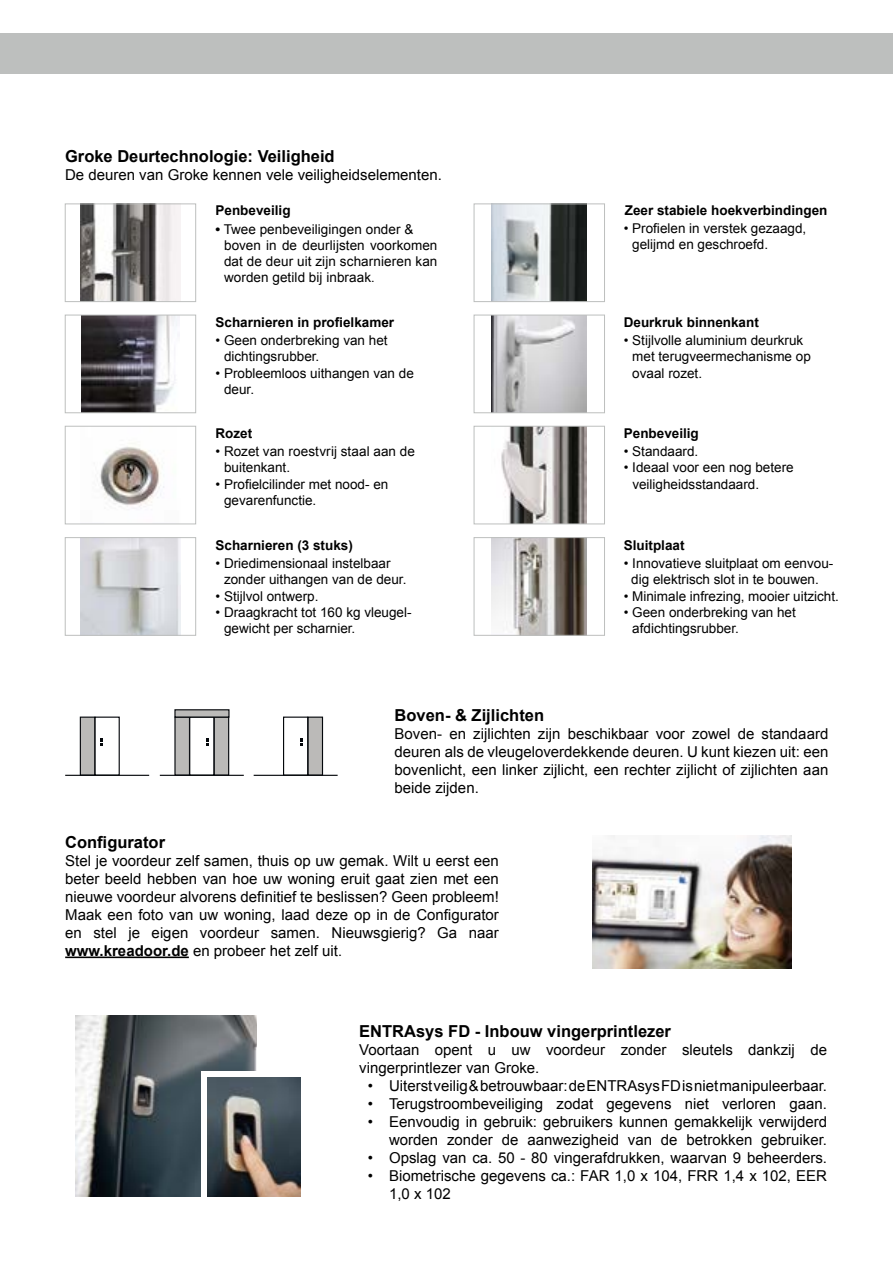
<style>
.page{position:relative;width:893px;height:1263px;background:#fff}
.page>*{position:absolute;margin:0;border:0;box-sizing:border-box;transform-origin:0 0}
.t1{font:700 16.5px "Arial";color:#000}
.t2{font:15px/18px "Arial";color:#000}
.t3{font:13.5px/16.2px "Arial";color:#000}
.t4{font:700 13.5px "Arial";color:#000}
.s1{font-weight:700}
.s2{font-size:12.75px}
.s3{font-size:14.25px}
</style>
<div class="page">
<div style="left:0;top:33px;width:893px;height:41px;background:#bdbfbe"></div>
<hr style="left:65px;top:956px;width:124px;height:2px;background:#000">
<img style="left:592px;top:836px;width:199px;height:133px">
<img style="left:75px;top:1016px;width:182px;height:181px">
<div style="left:201px;top:1071px;width:100px;height:126px;background:#fff"></div>
<img style="left:207px;top:1077px;width:94px;height:120px">
<img style="left:81px;top:205px;width:99px;height:95px">
<div style="left:65px;top:203px;width:131px;height:99px;border:1px solid #bdbfbe"></div>
<img style="left:81px;top:317px;width:99px;height:94px">
<div style="left:65px;top:315px;width:131px;height:98px;border:1px solid #bdbfbe"></div>
<img style="left:100px;top:443px;width:64px;height:66px">
<div style="left:65px;top:426px;width:131px;height:98px;border:1px solid #bdbfbe"></div>
<img style="left:492px;top:205px;width:95px;height:95px">
<div style="left:474px;top:203px;width:131px;height:99px;border:1px solid #bdbfbe"></div>
<img style="left:492px;top:539px;width:95px;height:95px">
<div style="left:474px;top:537px;width:131px;height:99px;border:1px solid #bdbfbe"></div>
<img style="left:492px;top:317px;width:95px;height:94px">
<div style="left:474px;top:315px;width:131px;height:98px;border:1px solid #bdbfbe"></div>
<img style="left:501px;top:428px;width:86px;height:94px">
<div style="left:474px;top:426px;width:131px;height:98px;border:1px solid #bdbfbe"></div>
<img style="left:81px;top:539px;width:99px;height:95px">
<div style="left:65px;top:537px;width:131px;height:99px;border:1px solid #bdbfbe"></div>
<div style="left:80px;top:716px;width:15px;height:60px;background:#bbbab8;border:1px solid #04070b"></div>
<div style="left:95px;top:716px;width:25px;height:60px;background:#fff;border:1px solid #04070b"></div>
<svg style="left:101px;top:739px;width:2px;height:7px"></svg>
<hr style="left:65px;top:775px;width:84px;height:1px;background:#04070b">
<div style="left:307px;top:716px;width:16px;height:60px;background:#bbbab8;border:1px solid #04070b"></div>
<div style="left:283px;top:716px;width:25px;height:60px;background:#fff;border:1px solid #04070b"></div>
<svg style="left:300px;top:739px;width:2px;height:7px"></svg>
<hr style="left:254px;top:775px;width:84px;height:1px;background:#04070b">
<div style="left:214px;top:716px;width:15px;height:60px;background:#bbbab8;border:1px solid #04070b"></div>
<svg style="left:174px;top:716px;width:16px;height:60px"></svg>
<div style="left:189px;top:716px;width:25px;height:60px;background:#fff;border:1px solid #04070b"></div>
<svg style="left:206px;top:739px;width:2px;height:7px"></svg>
<hr style="left:160px;top:775px;width:84px;height:1px;background:#04070b">
<div style="left:174px;top:709px;width:56px;height:9px;background:#bbbab8;border:1px solid #04070b"></div>
<p class="t1" style="left:65px;top:146px;width:271px">Groke Deurtechnologie: Veiligheid</p>
<p class="t2" style="left:65px;top:166px;width:378px">De deuren van Groke kennen vele veiligheidselementen.</p>
<p class="t4" style="left:216px;top:201px;width:77px">Penbeveilig</p>
<p class="t3" style="left:224px;top:221px;width:215px;text-indent:-9px"><span class="s1">•</span> Twee penbeveiligingen onder &amp; boven in de deurlijsten voorkomen dat de deur uit zijn scharnieren kan worden getild bij inbraak<span class="s2">.</span></p>
<p class="t4" style="left:216px;top:313px;width:180px">Scharnieren in profielkamer</p>
<p class="t3" style="left:224px;top:333px;width:165px;text-indent:-9px">• Geen onderbreking van het dichtingsrubber.</p>
<p class="t3" style="left:224px;top:365px;width:191px;text-indent:-9px">• Probleemloos uithangen van de deur.</p>
<p class="t4" style="left:216px;top:424px;width:38px">Rozet</p>
<p class="t3" style="left:224px;top:443px;width:192px;text-indent:-9px">• Rozet van roestvrij staal aan de buitenkant.</p>
<p class="t3" style="left:224px;top:476px;width:166px;text-indent:-9px">• Profielcilinder met nood- en gevarenfunctie.</p>
<p class="t4" style="left:216px;top:536px;width:139px">Scharnieren (3 stuks)</p>
<p class="t3" style="left:224px;top:555px;width:184px;text-indent:-9px">• Driedimensionaal instelbaar zonder uithangen van de deur.</p>
<p class="t3" style="left:216px;top:588px;width:105px">• Stijlvol ontwerp.</p>
<p class="t3" style="left:224px;top:604px;width:189px;text-indent:-9px">• Draagkracht tot 160 kg vleugel&shy;gewicht per scharnier.</p>
<p class="t4" style="left:625px;top:201px;width:204px">Zeer stabiele hoekverbindingen</p>
<p class="t3" style="left:632px;top:220px;width:176px;text-indent:-9px">• Profielen in verstek gezaagd, gelijmd en geschroefd.</p>
<p class="t4" style="left:624px;top:313px;width:137px">Deurkruk binnenkant</p>
<p class="t3" style="left:632px;top:332px;width:180px;text-indent:-9px">• Stijlvolle aluminium deurkruk met terugveermechanisme op ovaal rozet.</p>
<p class="t4" style="left:624px;top:424px;width:77px">Penbeveilig</p>
<p class="t3" style="left:624px;top:443px;width:76px">• Standaard.</p>
<p class="t3" style="left:632px;top:460px;width:163px;text-indent:-9px">• Ideaal voor een nog betere veiligheidsstandaard.</p>
<p class="t4" style="left:624px;top:536px;width:62px">Sluitplaat</p>
<p class="t3" style="left:624px;top:555px;width:211px;text-align:center">• Innovatieve sluitplaat om eenvou&shy;dig elektrisch slot in te bouwen.</p>
<p class="t3" style="left:624px;top:588px;width:217px">• Minimale infrezing, mooier uitzicht.</p>
<p class="t3" style="left:632px;top:604px;width:165px;text-indent:-9px">• Geen onderbreking van het afdichtingsrubber.</p>
<p class="t1" style="left:395px;top:704px;width:151px">Boven- &amp; Zijlichten</p>
<p class="t2" style="left:395px;top:725px;width:435px;text-align:justify">Boven- en zijlichten zijn beschikbaar voor zowel de standaard deuren als de vleugeloverdekkende deuren. U kunt kiezen uit: een bovenlicht, een linker zijlicht, een rechter zijlicht of zijlichten aan beide zijden.</p>
<p class="t1" style="left:65px;top:831px;width:101px">Configurator</p>
<p class="t2" style="left:65px;top:852px;width:435px;text-align:justify">Stel je voordeur zelf samen, thuis op uw gemak. Wilt u eerst een beter beeld hebben van hoe uw woning eruit gaat zien met een nieuwe voordeur alvorens definitief te beslissen? Geen probleem!<br>Maak een foto van uw woning, laad deze op in de Configurator en stel je eigen voordeur samen. Nieuwsgierig? Ga naar <span class="s1">www.kreadoor.de</span> en probeer het zelf uit<span class="s3">.</span></p>
<p class="t1" style="left:359px;top:1020px;width:12px">ENTR</p>
<p class="t1" style="left:404px;top:1020px;width:269px">Asys FD - Inbouw vingerprintlezer</p>
<p class="t2" style="left:359px;top:1041px;width:469px">Voortaan opent u uw voordeur zonder sleutels dankzij de vingerprintlezer van Groke.</p>
<p class="t2" style="left:368px;top:1077px;width:461px">• Uiterst veilig &amp; betrouwbaar: de ENTRAsys FD is niet manipuleerbaar.</p>
<p class="t2" style="left:368px;top:1095px;width:461px">• Terugstroombeveiliging zodat gegevens niet verloren gaan.</p>
<p class="t2" style="left:368px;top:1113px;width:461px;text-align:right">• Eenvoudig in gebruik: gebruikers kunnen gemakkelijk verwijderd worden zonder de aanwezigheid van de betrokken gebruiker.</p>
<p class="t2" style="left:368px;top:1149px;width:461px">• Opslag van ca. 50 - 80 vingerafdrukken, waarvan 9 beheerders.</p>
<p class="t2" style="left:389px;top:1167px;width:439px;text-indent:-21px">• Biometrische gegevens ca.: FAR 1,0 x 104, FRR 1,4 x 102, EER<br>1,0 x 102</p>
</div>
